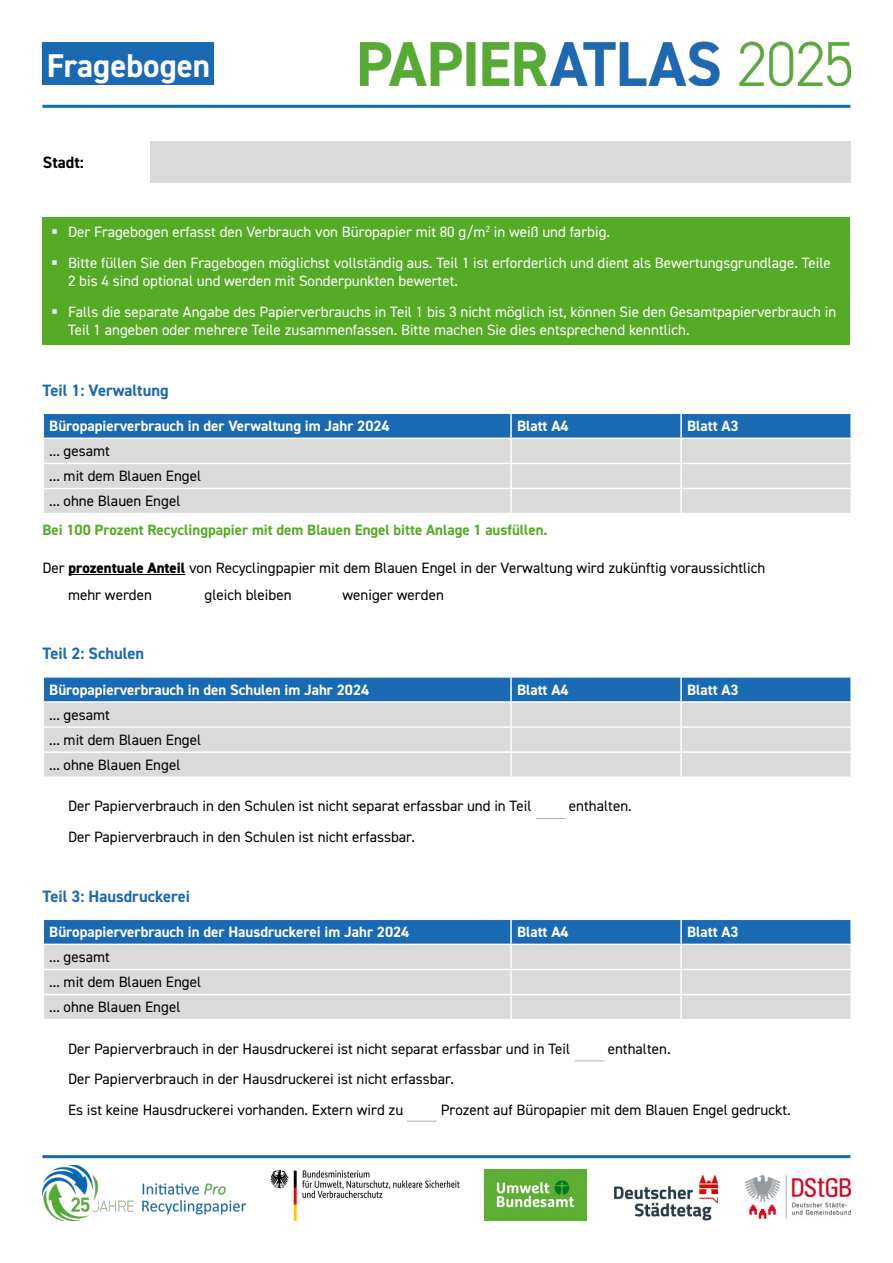
<style>
.page{position:relative;width:893px;height:1263px;background:#fff}
.page>*{position:absolute;margin:0;border:0;box-sizing:border-box;transform-origin:0 0}
.t1{font:700 33px "DIN2014";color:#fff}
.t2{font:700 16.5px "DIN2014";color:#1a69b3}
.t3{font:700 16.5px "DIN2014";color:#000}
.t4{font:15px/25px "DIN2014";color:#000}
.t5{font:15px/30.8px "DIN2014";color:#fff}
.t6{font:700 15px "DIN2014";color:#fff}
.t7{font:700 15px "DIN2014";color:#55ab26}
.s1{font-weight:800}
</style>
<div class="page">
<div style="left:43px;top:217px;width:807px;height:127px;background:#55ab26"></div>
<div style="left:43px;top:43px;width:171px;height:42px;background:#1a69b3"></div>
<hr style="left:43px;top:105px;width:807px;height:3px;background:#1a69b3">
<div style="left:150px;top:141px;width:700px;height:41px;background:#dadada"></div>
<svg style="left:43px;top:413px;width:808px;height:100px;background:#aec1d2"></svg>
<hr style="left:511px;top:488px;width:170px;height:1px;background:#fff">
<hr style="left:510px;top:489px;width:2px;height:24px;background:#fff">
<hr style="left:681px;top:488px;width:171px;height:1px;background:#fff">
<hr style="left:680px;top:489px;width:2px;height:24px;background:#fff">
<hr style="left:850px;top:489px;width:2px;height:24px;background:#fff">
<hr style="left:69px;top:574px;width:116px;height:1px;background:#000">
<svg style="left:43px;top:677px;width:808px;height:99px;background:#adc0d2"></svg>
<hr style="left:511px;top:751px;width:170px;height:2px;background:#fff">
<hr style="left:510px;top:753px;width:2px;height:23px;background:#fff">
<hr style="left:681px;top:751px;width:171px;height:2px;background:#fff">
<hr style="left:680px;top:753px;width:2px;height:23px;background:#fff">
<hr style="left:850px;top:753px;width:2px;height:23px;background:#fff">
<svg style="left:43px;top:919px;width:808px;height:100px;background:#aec1d2"></svg>
<hr style="left:511px;top:994px;width:170px;height:1px;background:#fff">
<hr style="left:510px;top:995px;width:2px;height:24px;background:#fff">
<hr style="left:681px;top:994px;width:171px;height:1px;background:#fff">
<hr style="left:680px;top:995px;width:2px;height:24px;background:#fff">
<hr style="left:850px;top:995px;width:2px;height:24px;background:#fff">
<hr style="left:536px;top:818px;width:30px;height:1px;background:#b3b2b2">
<img style="left:360px;top:42px;width:490px;height:44px">
<hr style="left:43px;top:1155px;width:807px;height:3px;background:#1a69b3">
<img style="left:43px;top:1165px;width:203px;height:55px">
<img style="left:485px;top:1169px;width:101px;height:51px">
<img style="left:271px;top:1169px;width:188px;height:51px">
<img style="left:744px;top:1175px;width:106px;height:44px">
<img style="left:614px;top:1174px;width:104px;height:46px">
<svg style="left:575px;top:1060px;width:29px;height:1px"></svg>
<hr style="left:407px;top:1121px;width:30px;height:1px;background:#b3b2b2">
<h1 class="t1" style="left:47px;top:43px;width:165px">Fragebogen</h1>
<p class="t3" style="left:43px;top:151px;width:43px">Stadt:</p>
<p class="t5" style="left:68px;top:216px;width:764px">Der Fragebogen erfasst den Verbrauch von Büropapier mit 80 g/m<sup>2</sup> in weiß und farbig.<br>Bitte füllen Sie den Fragebogen möglichst vollständig aus. Teil 1 ist erforderlich und dient als Bewertungsgrundlage. Teile</p>
<p class="t5" style="left:68px;top:265px;width:770px">2 bis 4 sind optional und werden mit Sonderpunkten bewertet.<br>Falls die separate Angabe des Papierverbrauchs in Teil 1 bis 3 nicht möglich ist, können Sie den Gesamtpapierverbrauch in</p>
<p class="t5" style="left:68px;top:314px;width:623px">Teil 1 angeben oder mehrere Teile zusammenfassen. Bitte machen Sie dies entsprechend kenntlich.</p>
<p class="t2" style="left:43px;top:379px;width:128px">Teil 1: Verwaltung</p>
<p class="t6" style="left:49px;top:416px;width:342px">Büropapierverbrauch in der Verwaltung im Jahr 2024</p>
<p class="t6" style="left:517px;top:416px;width:53px">Blatt A4</p>
<p class="t6" style="left:687px;top:416px;width:53px">Blatt A3</p>
<p class="t4" style="left:49px;top:438px;width:153px">... gesamt<br>... mit dem Blauen Engel ... ohne Blauen Engel</p>
<p class="t7" style="left:43px;top:520px;width:507px">Bei 100 Prozent Recyclingpapier mit dem Blauen Engel bitte Anlage 1 ausfüllen.</p>
<p class="t4" style="left:68px;top:554px;width:699px;line-height:26.5px;text-indent:-26px">Der <span class="s1">prozentuale Anteil</span> von Recyclingpapier mit dem Blauen Engel in der Verwaltung wird zukünftig voraussichtlich mehr werden</p>
<p class="t4" style="left:205px;top:581px;width:89px">gleich bleiben</p>
<p class="t4" style="left:343px;top:581px;width:103px">weniger werden</p>
<p class="t2" style="left:43px;top:642px;width:103px">Teil 2: Schulen</p>
<p class="t6" style="left:49px;top:679px;width:321px">Büropapierverbrauch in den Schulen im Jahr 2024</p>
<p class="t6" style="left:517px;top:679px;width:53px">Blatt A4</p>
<p class="t6" style="left:687px;top:679px;width:53px">Blatt A3</p>
<p class="t4" style="left:49px;top:702px;width:153px">... gesamt<br>... mit dem Blauen Engel ... ohne Blauen Engel</p>
<p class="t4" style="left:68px;top:793px;width:465px">Der Papierverbrauch in den Schulen ist nicht separat erfassbar und in Teil</p>
<p class="t4" style="left:569px;top:793px;width:64px">enthalten.</p>
<p class="t4" style="left:68px;top:824px;width:349px">Der Papierverbrauch in den Schulen ist nicht erfassbar.</p>
<p class="t2" style="left:43px;top:885px;width:149px">Teil 3: Hausdruckerei</p>
<p class="t6" style="left:49px;top:922px;width:362px">Büropapierverbrauch in der Hausdruckerei im Jahr 2024</p>
<p class="t6" style="left:517px;top:922px;width:53px">Blatt A4</p>
<p class="t6" style="left:687px;top:922px;width:53px">Blatt A3</p>
<p class="t4" style="left:49px;top:944px;width:153px">... gesamt<br>... mit dem Blauen Engel ... ohne Blauen Engel</p>
<p class="t4" style="left:68px;top:1035px;width:504px">Der Papierverbrauch in der Hausdruckerei ist nicht separat erfassbar und in Teil</p>
<p class="t4" style="left:608px;top:1035px;width:64px">enthalten.</p>
<p class="t4" style="left:68px;top:1063px;width:387px;line-height:30.8px">Der Papierverbrauch in der Hausdruckerei ist nicht erfassbar.<br>Es ist keine Hausdruckerei vorhanden. Extern wird zu</p>
<p class="t4" style="left:441px;top:1097px;width:351px">Prozent auf Büropapier mit dem Blauen Engel gedruckt.</p>
</div>
